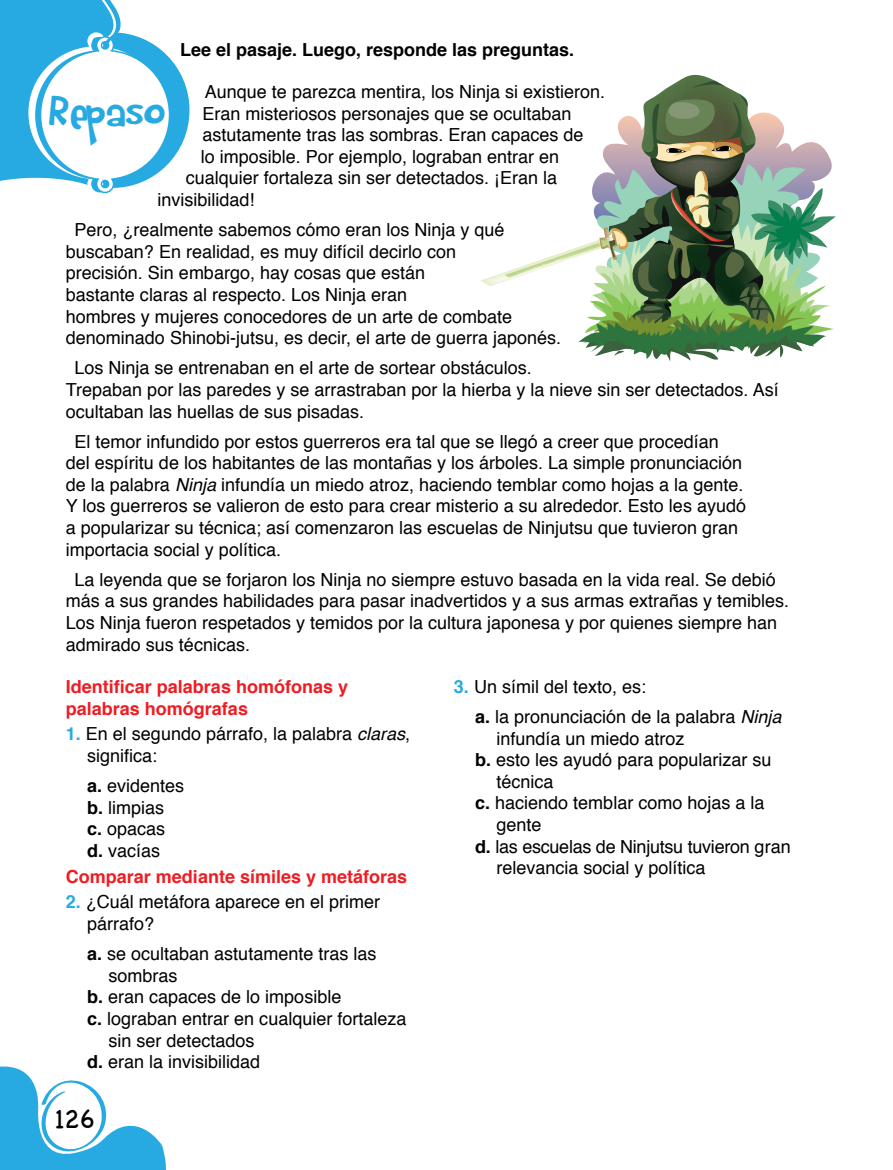
<style>
.page{position:relative;width:893px;height:1170px;background:#fff}
.page>*{position:absolute;margin:0;border:0;box-sizing:border-box;transform-origin:0 0}
.t1{font:46.8px "Rumpelstiltskin";color:#27aae1}
.t2{font:27px "Chalkboard";color:#000}
.t3{font:18px/21.6px "Helvetica";color:#000}
.t4{font:700 18px/21.6px "Helvetica";color:#ed1d24}
.t5{font:700 18px "Helvetica";color:#000}
.s1{font-style:italic}
.s2{font-weight:700;color:#27aae1}
.s3{font-weight:700}
</style>
<div class="page">
<svg style="left:1px;top:1066px;width:165px;height:103px"></svg>
<hr style="left:0;top:1066px;width:1px;height:103px;background:#27aae1">
<div style="left:35px;top:32px;width:154px;height:156px;background:#27aae1;border-radius:50%"></div>
<svg style="left:0;top:0;width:171px;height:194px"></svg>
<svg style="left:481px;top:75px;width:355px;height:286px"></svg>
<p class="t5" style="left:180px;top:36px;width:396px">Lee el pasaje. Luego, responde las preguntas.</p>
<p class="t3" style="left:205px;top:81px;width:402px">Aunque te parezca mentira, los Ninja si existieron.</p>
<p class="t3" style="left:202px;top:103px;width:371px">Eran misteriosos personajes que se ocultaban</p>
<p class="t3" style="left:202px;top:125px;width:383px">astutamente tras las sombras. Eran capaces de</p>
<p class="t3" style="left:201px;top:146px;width:360px">lo imposible. Por ejemplo, lograban entrar en</p>
<p class="t3" style="left:186px;top:168px;width:373px">cualquier fortaleza sin ser detectados. ¡Eran la</p>
<p class="t3" style="left:157px;top:189px;width:99px">invisibilidad!</p>
<p class="t3" style="left:66px;top:219px;width:497px;text-indent:8px">Pero, ¿realmente sabemos cómo eran los Ninja y qué buscaban? En realidad, es muy difícil decirlo con<br>precisión. Sin embargo, hay cosas que están<br>bastante claras al respecto. Los Ninja eran<br>hombres y mujeres conocedores de un arte de combate denominado Shinobi-jutsu, es decir, el arte de guerra japonés.</p>
<p class="t3" style="left:66px;top:358px;width:714px;text-indent:8px">Los Ninja se entrenaban en el arte de sortear obstáculos.<br>Trepaban por las paredes y se arrastraban por la hierba y la nieve sin ser detectados. Así ocultaban las huellas de sus pisadas.</p>
<p class="t3" style="left:66px;top:431px;width:682px;text-indent:8px">El temor infundido por estos guerreros era tal que se llegó a creer que procedían del espíritu de los habitantes de las montañas y los árboles. La simple pronunciación de la palabra <span class="s1">Ninja</span> infundía un miedo atroz, haciendo temblar como hojas a la gente.<br>Y los guerreros se valieron de esto para crear misterio a su alrededor. Esto les ayudó a popularizar su técnica; así comenzaron las escuelas de Ninjutsu que tuvieron gran importacia social y política.</p>
<p class="t3" style="left:66px;top:569px;width:725px;text-indent:8px">La leyenda que se forjaron los Ninja no siempre estuvo basada en la vida real. Se debió más a sus grandes habilidades para pasar inadvertidos y a sus armas extrañas y temibles.<br>Los Ninja fueron respetados y temidos por la cultura japonesa y por quienes siempre han admirado sus técnicas.</p>
<p class="t4" style="left:66px;top:676px;width:284px">Identificar palabras homófonas y palabras homógrafas</p>
<p class="t3" style="left:87px;top:723px;width:324px;text-indent:-21px"><span class="s2">1.</span> En el segundo párrafo, la palabra <span class="s1">claras</span>, significa:</p>
<p class="t3" style="left:87px;top:775px;width:99px"><span class="s3">a.</span> evidentes <span class="s3">b.</span> limpias<br><span class="s3">c.</span> opacas <span class="s3">d.</span> vacías</p>
<h1 class="t1" style="left:48px;top:81px;width:119px">Repaso</h1>
<p class="t3" style="left:475px;top:672px;width:308px;line-height:30.2px;text-indent:-21px"><span class="s2">3.</span> Un símil del texto, es:<br><span class="s3">a.</span> la pronunciación de la palabra <span class="s1">Ninja</span></p>
<p class="t3" style="left:496px;top:728px;width:190px">infundía un miedo atroz</p>
<p class="t3" style="left:475px;top:749px;width:298px"><span class="s3">b.</span> esto les ayudó para popularizar su</p>
<p class="t3" style="left:496px;top:771px;width:59px">técnica</p>
<p class="t3" style="left:475px;top:792px;width:291px"><span class="s3">c.</span> haciendo temblar como hojas a la</p>
<p class="t3" style="left:496px;top:814px;width:47px">gente</p>
<p class="t3" style="left:475px;top:836px;width:317px"><span class="s3">d.</span> las escuelas de Ninjutsu tuvieron gran</p>
<p class="t3" style="left:496px;top:857px;width:211px">relevancia social y política</p>
<p class="t4" style="left:66px;top:865px;width:343px">Comparar mediante símiles y metáforas</p>
<p class="t3" style="left:87px;top:891px;width:294px;text-indent:-21px"><span class="s2">2.</span> ¿Cuál metáfora aparece en el primer párrafo?</p>
<p class="t3" style="left:87px;top:943px;width:291px"><span class="s3">a.</span> se ocultaban astutamente tras las</p>
<p class="t3" style="left:108px;top:965px;width:71px">sombras</p>
<p class="t3" style="left:87px;top:986px;width:256px"><span class="s3">b.</span> eran capaces de lo imposible</p>
<p class="t3" style="left:87px;top:1008px;width:321px"><span class="s3">c.</span> lograban entrar en cualquier fortaleza</p>
<p class="t3" style="left:108px;top:1029px;width:148px">sin ser detectados</p>
<p class="t3" style="left:87px;top:1051px;width:175px"><span class="s3">d.</span> eran la invisibilidad</p>
<h2 class="t2" style="left:55px;top:1103px;width:41px">126</h2>
</div>
